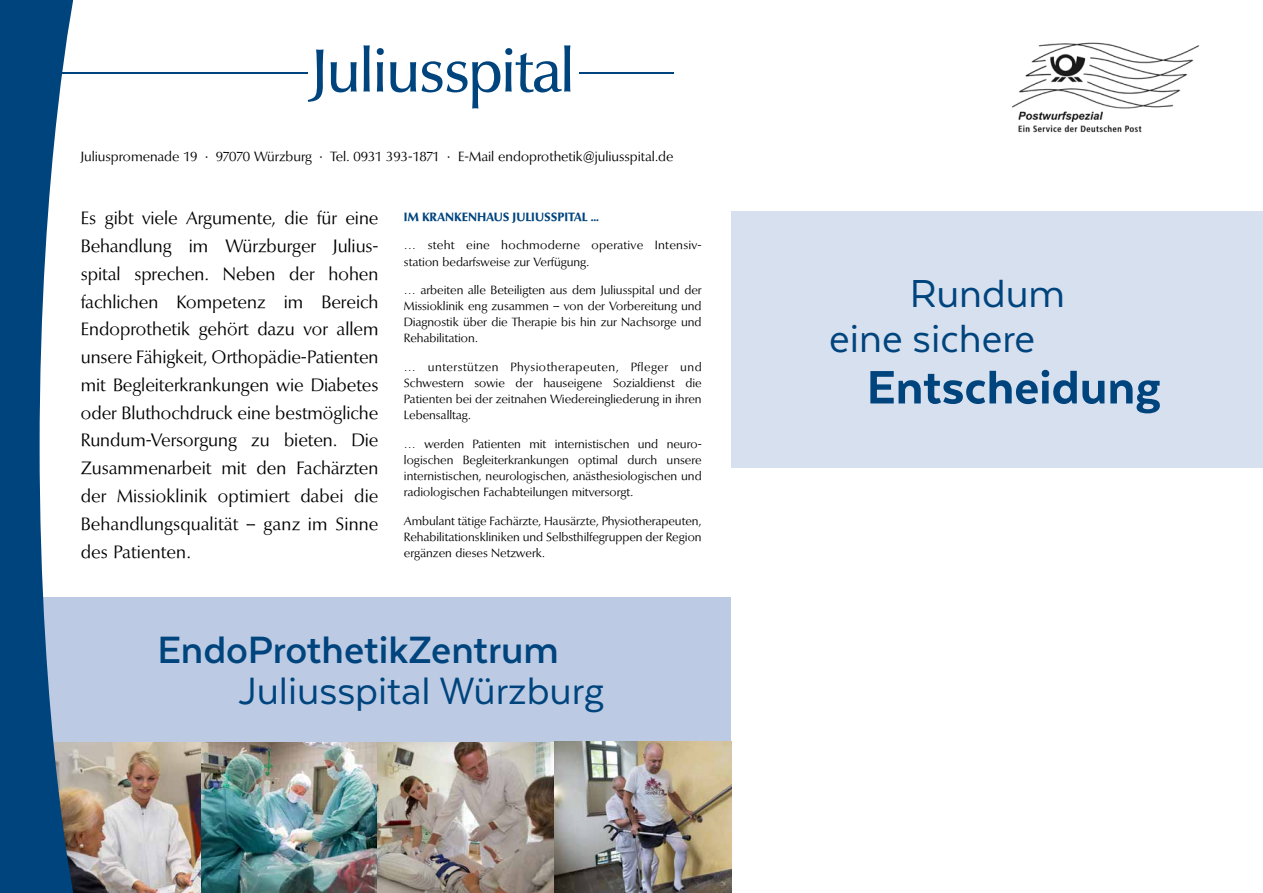
<style>
.page{position:relative;width:1263px;height:893px;background:#fff}
.page>*{position:absolute;margin:0;border:0;box-sizing:border-box;transform-origin:0 0}
.t1{font:600 61.95px "Zapf Humanist 601 BT";letter-spacing:-.03em;color:#00447e}
.t2{font:800 54px "Texta";color:#00447e}
.t3{font:45px/45px "Texta";color:#00447e}
.t4{font:700 43.8px "Texta";color:#00447e}
.t5{font:43.8px "Texta";color:#00447e}
.t6{font:18px/27.8px "Optima BQ";letter-spacing:.01em;color:#000;text-align:justify}
.t7{font:13.5px "Optima BQ";color:#000}
.t8{font:12px/16px "Optima BQ";color:#000;text-align:justify}
.t9{font:12px/16px "Optima BQ";letter-spacing:.02em;color:#000}
.t10{font:700 12px "Optima BQ";letter-spacing:.02em;color:#00447e}
</style>
<div class="page">
<img style="left:75px;top:742px;width:656px;height:151px">
<div style="left:24px;top:597px;width:707px;height:145px;background:#bccbe3"></div>
<svg style="left:0;top:0;width:75px;height:893px;fill:#00447e"></svg>
<div style="left:731px;top:212px;width:532px;height:256px;background:#d7e0ee"></div>
<img style="left:1012px;top:42px;width:188px;height:91px">
<hr style="left:214px;top:72px;width:94px;height:2px;background:#00447e">
<hr style="left:579px;top:72px;width:94px;height:2px;background:#00447e">
<hr style="left:161px;top:72px;width:85px;height:2px;background:#00447e">
<hr style="left:92px;top:72px;width:85px;height:2px;background:#00447e">
<hr style="left:56px;top:72px;width:85px;height:2px;background:#00447e">
<h1 class="t1" style="left:189px;top:32px;width:266px">Juliussp tal</h1>
<h1 class="t1" style="left:258px;top:32px;width:266px">Juli sspital</h1>
<h1 class="t1" style="left:311px;top:32px;width:266px">Juliusspital</h1>
<p class="t7" style="left:81px;top:148px;width:594px">Juliuspromenade 19 · 97070 Würzburg · Tel. 0931 393-1871 · E-Mail endoprothetik@juliusspital.de</p>
<p class="t6" style="left:81px;top:205px;width:299px">Es gibt viele Argumente, die für eine Behandlung im Würzburger Julius&shy;spital sprechen. Neben der hohen fachlichen Kompetenz im Bereich Endoprothetik gehört dazu vor allem unsere Fähigkeit, Orthopädie-Patienten mit Begleiterkrankungen wie Diabetes oder Bluthochdruck eine bestmögliche Rundum-Versorgung zu bieten. Die Zusammenarbeit mit den Fachärzten der Missioklinik optimiert dabei die Behandlungsqualität – ganz im Sinne des Patienten.</p>
<p class="t10" style="left:404px;top:210px;width:197px">IM KRANKENHAUS JULIUSSPITAL ...</p>
<p class="t9" style="left:404px;top:238px;width:299px">… steht eine hochmoderne operative Intensiv&shy;station bedarfsweise zur Verfügung.</p>
<p class="t8" style="left:404px;top:283px;width:299px">… arbeiten alle Beteiligten aus dem Juliusspital und der Missioklinik eng zusammen – von der Vorbereitung und Diagnostik über die Therapie bis hin zur Nachsorge und Rehabilitation.</p>
<p class="t8" style="left:404px;top:359px;width:299px">… unterstützen Physiotherapeuten, Pfleger und Schwestern sowie der hauseigene Sozialdienst die Patienten bei der zeitnahen Wiedereingliederung in ihren Lebensalltag.</p>
<p class="t8" style="left:404px;top:436px;width:299px">… werden Patienten mit internistischen und neuro&shy;logischen Begleiterkrankungen optimal durch unsere internistischen, neurologischen, anästhesiologischen und radiologischen Fachabteilungen mitversorgt.</p>
<p class="t8" style="left:404px;top:513px;width:299px">Ambulant tätige Fachärzte, Hausärzte, Physiotherapeuten, Rehabilitationskliniken und Selbsthilfegruppen der Region ergänzen dieses Netzwerk.</p>
<h3 class="t4" style="left:157px;top:627px;width:403px">EndoProthetikZentrum</h3>
<h3 class="t5" style="left:238px;top:668px;width:367px">Juliusspital Würzburg</h3>
<h3 class="t3" style="left:829px;top:271px;width:237px;text-indent:81px">Rundum eine sichere</h3>
<h2 class="t2" style="left:867px;top:359px;width:296px">Entscheidung</h2>
</div>
